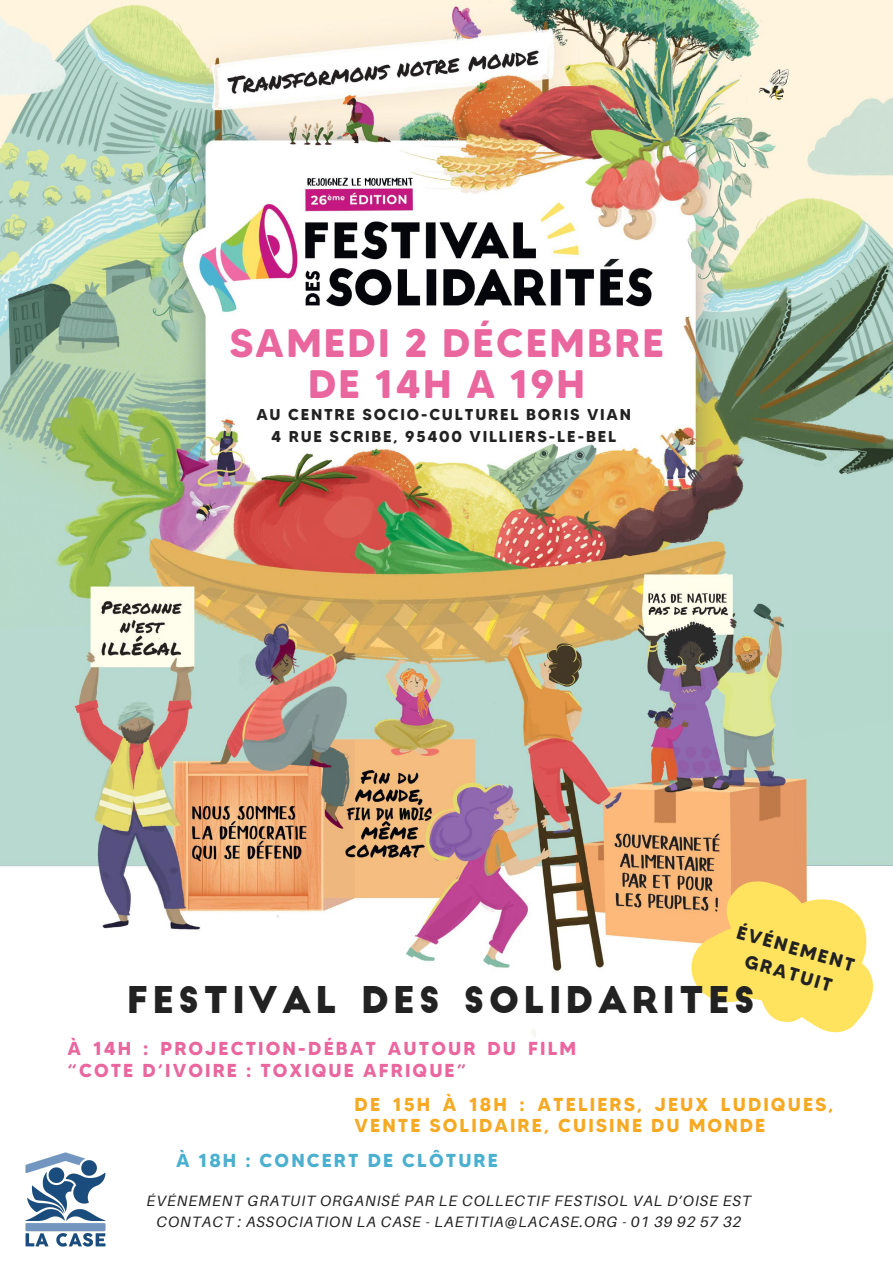
<style>
.page{position:relative;width:893px;height:1263px;background:#fff}
.page>*{position:absolute;margin:0;border:0;box-sizing:border-box;transform-origin:0 0}
.t1{font:700 39.75px "MADE Tommy Soft";letter-spacing:.055em;color:#e9669e}
.t2{font:36px "Big John";letter-spacing:.105em;color:#222}
.t3{font:700 18.75px/21.4px "MADE Tommy Soft";letter-spacing:.11em;color:#e9669e}
.t4{font:700 18.75px/21.4px "MADE Tommy Soft";letter-spacing:.11em;color:#f6a923}
.t5{font:700 18.75px "MADE Tommy Soft";letter-spacing:.11em;color:#4bb0cf}
.t6{font:700 18.52px/25.9px "MADE Tommy Soft";color:#222;text-align:center}
.t7{font:700 15.75px "MADE Tommy Soft";letter-spacing:.11em;color:#222}
.t8{font:italic 15px "Aileron";letter-spacing:.06em;color:#222}
</style>
<div class="page">
<img style="left:0;top:0;width:893px;height:1036px">
<div style="left:241px;top:316px;width:415px;height:124px;background:#fff"></div>
<svg style="left:671px;top:843px;width:222px;height:193px"></svg>
<img style="left:25px;top:1152px;width:81px;height:95px">
<p class="t1" style="left:229px;top:318px;width:436px">SAMEDI 2 DÉCEMBRE</p>
<p class="t1" style="left:308px;top:359px;width:278px">DE 14H A 19H</p>
<p class="t7" style="left:256px;top:404px;width:376px">AU CENTRE SOCIO-CULTUREL BORIS VIAN</p>
<p class="t7" style="left:271px;top:426px;width:347px">4 RUE SCRIBE, 95400 VILLIERS-LE-BEL</p>
<p class="t6" style="left:740px;top:919px;width:123px;rotate:16deg">ÉVÉNEMENT<br>GRATUIT</p>
<p class="t2" style="left:127px;top:986px;width:629px">FESTIVAL DES SOLIDARITES</p>
<p class="t3" style="left:67px;top:1038px;width:510px">À 14H : PROJECTION-DÉBAT AUTOUR DU FILM “COTE D’IVOIRE : TOXIQUE AFRIQUE”</p>
<p class="t4" style="left:355px;top:1093px;width:480px">DE 15H À 18H : ATELIERS, JEUX LUDIQUES,<br>VENTE SOLIDAIRE, CUISINE DU MONDE</p>
<p class="t5" style="left:176px;top:1148px;width:323px">À 18H : CONCERT DE CLÔTURE</p>
<p class="t8" style="left:147px;top:1191px;width:606px">ÉVÉNEMENT GRATUIT ORGANISÉ PAR LE COLLECTIF FESTISOL VAL D’OISE EST</p>
<p class="t8" style="left:156px;top:1212px;width:586px">CONTACT : ASSOCIATION LA CASE - LAETITIA@LACASE.ORG - 01 39 92 57 32</p>
</div>
